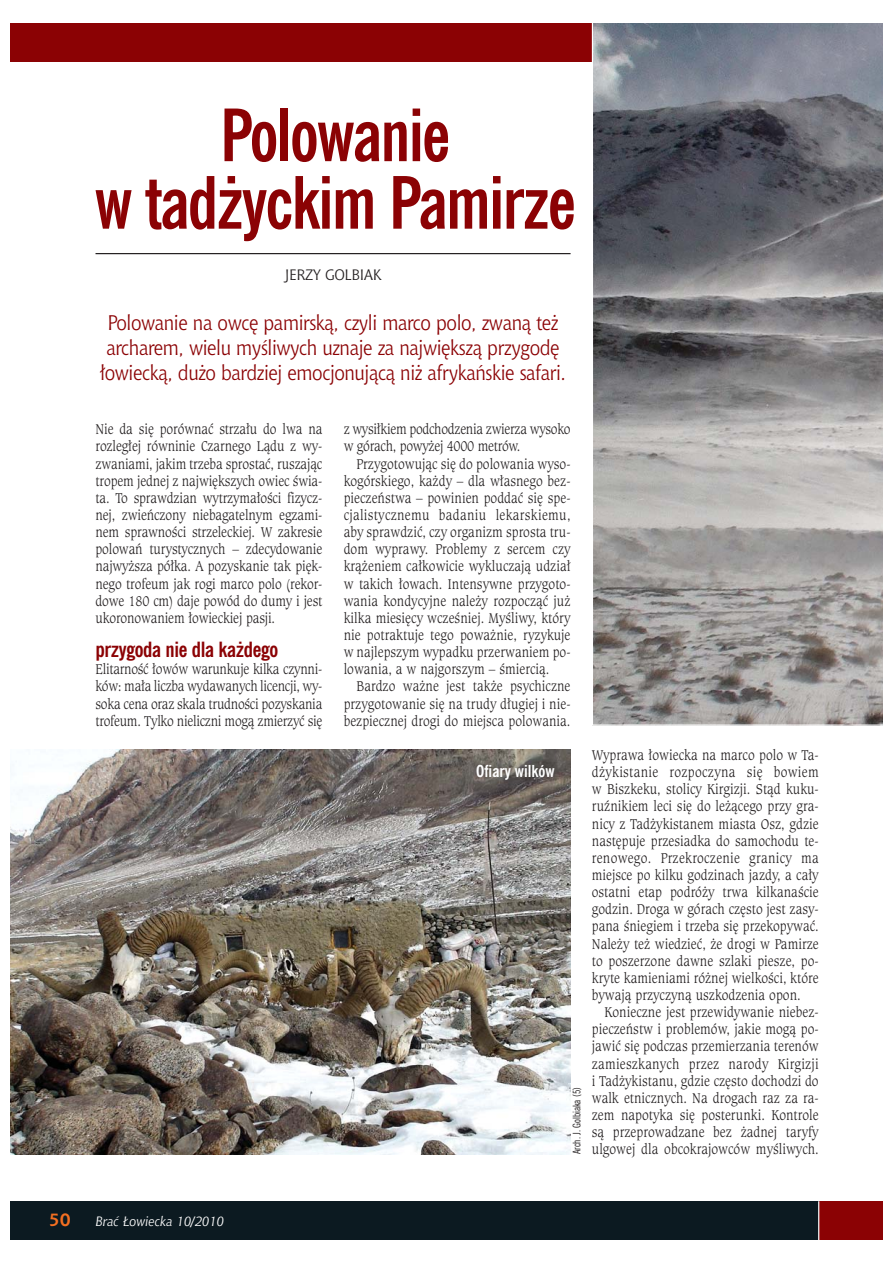
<style>
.page{position:relative;width:893px;height:1263px;background:#fff}
.page>*{position:absolute;margin:0;border:0;box-sizing:border-box;transform-origin:0 0}
.t1{font:700 condensed 72px/67.5px "News Gothic PL";letter-spacing:-.025em;color:#8b0204;text-align:center;scale:.94 1}
.t2{font:21px/24.9px "Chianti PL";letter-spacing:-.025em;color:#8b0204;text-align:center;scale:.9 1}
.t3{font:700 condensed 21px "News Gothic PL";letter-spacing:-.015em;color:#8b0204}
.t4{font:700 18px "Chianti PL";color:#f36f21}
.t5{font:700 condensed 16.5px "News Gothic PL";color:#fff}
.t6{font:300 15px/17.1px "Caxton PL";color:#231f20;text-align:justify;scale:.88 1}
.t7{font:300 15px/17.1px "Caxton PL";letter-spacing:-.02em;color:#231f20;scale:.88 1}
.t8{font:15px "Chianti PL";letter-spacing:-.025em;color:#231f20}
.t9{font:italic 13.5px "Chianti PL";color:#fff}
.t10{font:condensed 10.5px "News Gothic PL";color:#231f20;scale:.96 1}
</style>
<div class="page">
<hr style="left:95px;top:253px;width:475px;height:1px;background:#231f20">
<div style="left:10px;top:1201px;width:872px;height:39px;background:#8b0204"></div>
<div style="left:10px;top:23px;width:872px;height:39px;background:#8b0204"></div>
<div style="left:10px;top:1201px;width:808px;height:39px;background:#0c1a21"></div>
<hr style="left:818px;top:1201px;width:1px;height:39px;background:#fff">
<svg style="left:592px;top:23px;width:290px;height:703px;background:#8c8b8e"></svg>
<img style="left:10px;top:750px;width:560px;height:404px">
<h1 class="t1" style="left:95px;top:106px;width:513px">Polowanie<br>w tad˝yckim Pamirze</h1>
<p class="t8" style="left:284px;top:267px;width:98px">JERZY GOLBIAK</p>
<h2 class="t2" style="left:100px;top:311px;width:519px">Polowanie na owc´ pamirskà, czyli marco polo, zwanà te˝ archarem, wielu myÊliwych uznaje za najwi´kszà przygod´ ∏owieckà, du˝o bardziej emocjonujàcà ni˝ afrykaƒskie safari.</h2>
<p class="t6" style="left:95px;top:421px;width:259px">Nie da si´ porównaç strza∏u do lwa na rozleg∏ej równinie Czarnego Làdu z wy&shy;zwaniami, jakim trzeba sprostaç, ruszajàc tropem jednej z najwi´kszych owiec Êwia&shy;ta. To sprawdzian wytrzyma∏oÊci fizycz&shy;nej, zwieƒczony niebagatelnym egzami&shy;nem sprawnoÊci strzeleckiej. W zakresie polowaƒ turystycznych – zdecydowanie najwy˝sza pó∏ka. A pozyskanie tak pi´k&shy;nego trofeum jak rogi marco polo (rekor&shy;dowe 180 cm) daje powód do dumy i jest ukoronowaniem ∏owieckiej pasji.</p>
<h2 class="t3" style="left:95px;top:639px;width:184px">przygoda nie dla ka˝dego</h2>
<p class="t6" style="left:95px;top:661px;width:259px">ElitarnoÊç ∏owów warunkuje kilka czynni&shy;ków: ma∏a liczba wydawanych licencji, wy&shy;soka cena oraz skala trudnoÊci pozyskania trofeum. Tylko nieliczni mogà zmierzyç si´</p>
<p class="t7" style="left:343px;top:421px;width:259px">z wysi∏kiem podchodzenia zwierza wysoko w górach, powy˝ej 4000 metrów.</p>
<p class="t6" style="left:343px;top:456px;width:259px;text-indent:13px">Przygotowujàc si´ do polowania wyso&shy;kogórskiego, ka˝dy – dla w∏asnego bez&shy;pieczeƒstwa – powinien poddaç si´ spe&shy;cjalistycznemu badaniu lekarskiemu, aby sprawdziç, czy organizm sprosta tru&shy;dom wyprawy. Problemy z sercem czy krà˝eniem ca∏kowicie wykluczajà udzia∏ w takich ∏owach. Intensywne przygoto&shy;wania kondycyjne nale˝y rozpoczàç ju˝ kilka miesi´cy wczeÊniej. MyÊliwy, który nie potraktuje tego powa˝nie, ryzykuje w najlepszym wypadku przerwaniem po&shy;lowania, a w najgorszym – Êmiercià.</p>
<p class="t6" style="left:343px;top:678px;width:259px;text-indent:13px">Bardzo wa˝ne jest tak˝e psychiczne przygotowanie si´ na trudy d∏ugiej i nie&shy;bezpiecznej drogi do miejsca polowania.</p>
<p class="t5" style="left:476px;top:763px;width:80px">Ofiary wilków</p>
<p class="t10" style="left:571px;top:1154px;width:71px;rotate:-90deg">Arch. J. Golbiaka (5)</p>
<p class="t6" style="left:592px;top:747px;width:259px">Wyprawa ∏owiecka na marco polo w Ta&shy;d˝ykistanie rozpoczyna si´ bowiem w Biszkeku, stolicy Kirgizji. Stàd kuku&shy;ruênikiem leci si´ do le˝àcego przy gra&shy;nicy z Tad˝ykistanem miasta Osz, gdzie nast´puje przesiadka do samochodu te&shy;renowego. Przekroczenie granicy ma miejsce po kilku godzinach jazdy, a ca∏y ostatni etap podró˝y trwa kilkanaÊcie godzin. Droga w górach cz´sto jest zasy&shy;pana Êniegiem i trzeba si´ przekopywaç.<br>Nale˝y te˝ wiedzieç, ˝e drogi w Pamirze to poszerzone dawne szlaki piesze, po&shy;kryte kamieniami ró˝nej wielkoÊci, które bywajà przyczynà uszkodzenia opon.</p>
<p class="t6" style="left:592px;top:1004px;width:259px;text-indent:13px">Konieczne jest przewidywanie niebez&shy;pieczeƒstw i problemów, jakie mogà po&shy;jawiç si´ podczas przemierzania terenów zamieszkanych przez narody Kirgizji i Tad˝ykistanu, gdzie cz´sto dochodzi do walk etnicznych. Na drogach raz za ra&shy;zem napotyka si´ posterunki. Kontrole sà przeprowadzane bez ˝adnej taryfy ulgowej dla obcokrajowców myÊliwych.</p>
<p class="t4" style="left:49px;top:1210px;width:23px">50</p>
<p class="t9" style="left:95px;top:1214px;width:130px">Braç ¸owiecka 10/2010</p>
</div>
